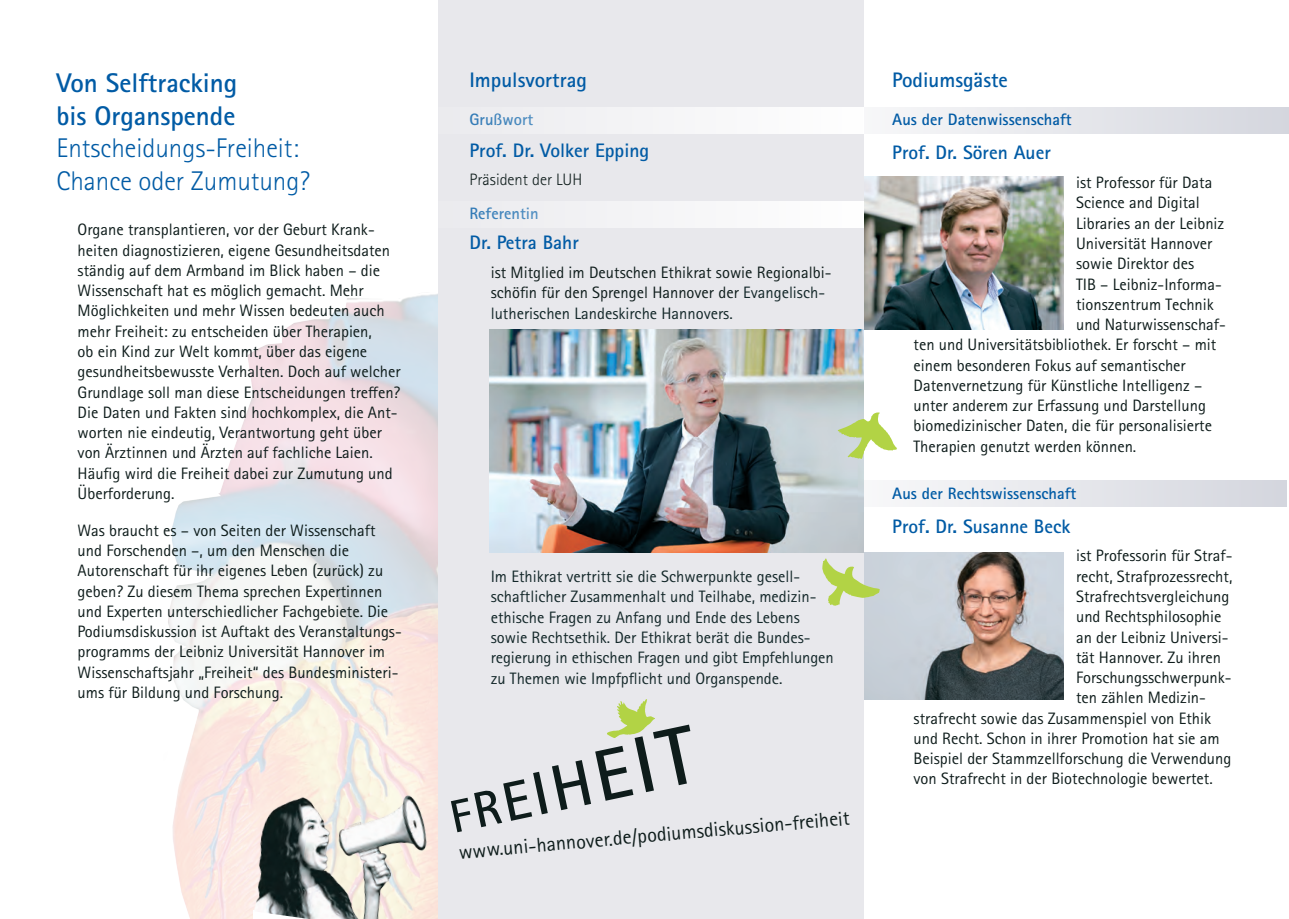
<style>
.page{position:relative;width:1289px;height:919px;background:#fff}
.page>*{position:absolute;margin:0;border:0;box-sizing:border-box;transform-origin:0 0}
.t1{font:700 45.9px "Rotis Sans Serif Std";color:#0e1c1b}
.t2{font:300 27px/32.4px "Rotis Sans Serif Std";color:#015ba5}
.t3{font:700 27px/32.4px "Rotis Sans Serif Std";color:#015ba5}
.t4{font:700 21px "Rotis Sans Serif Std";color:#015ba5}
.t5{font:20.25px "Rotis Sans Serif Std";color:#0e1c1b}
.t6{font:700 19.5px "Rotis Sans Serif Std";color:#015ba5}
.t7{font:16.5px/20.2px "Rotis Sans Serif Std";color:#0e1c1b}
.t8{font:16.5px/20.2px "Rotis Sans Serif Std";color:#132729}
.t9{font:700 16.5px "Rotis Sans Serif Std";color:#015ba5}
.t10{font:300 16.5px "Rotis Sans Serif Std";color:#0e1c1b}
.s1{color:#132729}
.s2{font-size:50.4px}
.s3{font-size:55.2px}
.s4{font-size:61.2px}
.s5{font-size:64.8px}
.s6{font-size:72.75px}
.s7{font-size:80.25px}
.s8{font-size:82.8px}
</style>
<div class="page">
<img style="left:863px;top:552px;width:200px;height:148px">
<img style="left:863px;top:177px;width:200px;height:152px">
<svg style="left:863px;top:479px;width:423px;height:27px"></svg>
<svg style="left:893px;top:107px;width:395px;height:26px;fill:#e4e6ea"></svg>
<img style="left:168px;top:294px;width:270px;height:624px">
<div style="left:438px;top:0;width:425px;height:918px;background:#e8e8ec"></div>
<div style="left:378px;top:201px;width:486px;height:27px;background:#f6f6f7"></div>
<div style="left:378px;top:107px;width:486px;height:26px;background:#f6f6f7"></div>
<img style="left:489px;top:329px;width:374px;height:223px">
<img style="left:250px;top:769px;width:188px;height:149px">
<svg style="left:822px;top:558px;width:57px;height:47px"></svg>
<svg style="left:837px;top:412px;width:60px;height:47px"></svg>
<svg style="left:607px;top:699px;width:48px;height:39px"></svg>
<h2 class="t3" style="left:56px;top:67px;width:183px">Von Selftracking bis Organspende</h2>
<h2 class="t2" style="left:56px;top:132px;width:255px">Entscheidungs-Freiheit:<br>Chance oder Zumutung?</h2>
<p class="t7" style="left:78px;top:220px;width:324px">Organe transplantieren, vor der Geburt Krank&shy;heiten diagnostizieren, eigene Gesundheitsdaten ständig auf dem Armband im Blick haben – die Wissenschaft hat es möglich gemacht. Mehr Möglichkeiten und mehr Wissen bedeuten auch mehr Freiheit: zu entscheiden über Therapien,<br>ob ein Kind zur Welt kommt, über das eigene gesundheitsbewusste Verhalten. Doch auf welcher Grundlage soll man diese Entscheidungen treffen?<br>Die Daten und Fakten sind hochkomplex, die Ant&shy;worten nie eindeutig, Verantwortung geht über von Ärztinnen und Ärzten auf fachliche Laien.<br>Häufig wird die Freiheit dabei zur Zumutung und Überforderung.</p>
<p class="t7" style="left:78px;top:520px;width:326px">Was braucht es – von Seiten der Wissenschaft und Forschenden –, um den Menschen die Autorenschaft für ihr eigenes Leben (zurück) zu geben? Zu diesem Thema sprechen Expertinnen und Experten unterschiedlicher Fachgebiete. Die Podiumsdiskussion ist Auftakt des Veranstaltungs&shy;programms der Leibniz Universität Hannover im Wissenschaftsjahr „Freiheit“ des Bundesministeri&shy;ums für Bildung und Forschung.</p>
<p class="t4" style="left:469px;top:67px;width:119px">Impulsvortrag</p>
<p class="t9" style="left:469px;top:109px;width:65px">Grußwort</p>
<p class="t6" style="left:469px;top:138px;width:181px">Prof. Dr. Volker Epping</p>
<p class="t10" style="left:469px;top:170px;width:114px">Präsident der LUH</p>
<p class="t9" style="left:469px;top:203px;width:71px">Referentin</p>
<p class="t6" style="left:469px;top:230px;width:111px">Dr. Petra Bahr</p>
<p class="t7" style="left:490px;top:262px;width:342px">ist Mitglied im Deutschen Ethikrat sowie Regionalbi&shy;schöfin für den Sprengel Hannover der <span class="s1">Evangelisch&shy;lutherischen Landeskirche Hannovers.</span></p>
<p class="t8" style="left:490px;top:566px;width:344px">Im Ethikrat vertritt sie die Schwerpunkte gesell&shy;schaftlicher Zusammenhalt und Teilhabe, medizin&shy;ethische Fragen zu Anfang und Ende des Lebens sowie Rechtsethik. Der Ethikrat berät die Bundes&shy;regierung in ethischen Fragen und gibt Empfehlungen zu Themen wie Impfpflicht und Organspende.</p>
<h1 class="t1" style="left:444px;top:789px;width:254px;rotate:-12deg">F<span class="s2">R</span><span class="s3">E</span><span class="s4">I</span><span class="s5">H</span><span class="s6">E</span><span class="s7">I</span><span class="s8">T</span></h1>
<p class="t5" style="left:458px;top:840px;width:394px;rotate:-5deg">www.uni-hannover.de/podiumsdiskussion-freiheit</p>
<p class="t4" style="left:892px;top:67px;width:117px">Podiumsgäste</p>
<p class="t9" style="left:892px;top:109px;width:181px">Aus der Datenwissenschaft</p>
<p class="t6" style="left:892px;top:140px;width:160px">Prof. Dr. Sören Auer</p>
<p class="t7" style="left:1076px;top:172px;width:138px">ist Professor für Data</p>
<p class="t7" style="left:1076px;top:193px;width:125px">Science and Digital</p>
<p class="t7" style="left:1076px;top:213px;width:150px">Libraries an der Leibniz</p>
<p class="t7" style="left:1076px;top:233px;width:138px">Universität Hannover</p>
<p class="t7" style="left:1076px;top:254px;width:120px">sowie Direktor des</p>
<p class="t7" style="left:1076px;top:274px;width:147px">TIB – Leibniz-Informa-</p>
<p class="t7" style="left:1076px;top:294px;width:139px">tionszentrum Technik</p>
<p class="t7" style="left:1076px;top:314px;width:151px">und Naturwissenschaf-</p>
<p class="t7" style="left:913px;top:335px;width:304px">ten und Universitätsbibliothek. Er forscht – mit</p>
<p class="t7" style="left:913px;top:355px;width:274px">einem besonderen Fokus auf semantischer</p>
<p class="t7" style="left:913px;top:375px;width:290px">Datenvernetzung für Künstliche Intelligenz –</p>
<p class="t7" style="left:913px;top:395px;width:294px">unter anderem zur Erfassung und Darstellung</p>
<p class="t7" style="left:913px;top:416px;width:300px">biomedizinischer Daten, die für personalisierte</p>
<p class="t7" style="left:913px;top:436px;width:224px">Therapien genutzt werden können.</p>
<p class="t9" style="left:892px;top:482px;width:185px">Aus der Rechtswissenschaft</p>
<p class="t6" style="left:892px;top:513px;width:180px">Prof. Dr. Susanne Beck</p>
<p class="t7" style="left:1076px;top:546px;width:158px">ist Professorin für Straf-</p>
<p class="t7" style="left:1076px;top:566px;width:158px">recht, Strafprozessrecht,</p>
<p class="t7" style="left:1076px;top:586px;width:155px">Strafrechtsvergleichung</p>
<p class="t7" style="left:1076px;top:606px;width:147px">und Rechtsphilosophie</p>
<p class="t7" style="left:1076px;top:627px;width:154px">an der Leibniz Universi-</p>
<p class="t7" style="left:1076px;top:647px;width:146px">tät Hannover. Zu ihren</p>
<p class="t7" style="left:1076px;top:667px;width:157px">Forschungsschwerpunk-</p>
<p class="t7" style="left:1076px;top:687px;width:131px">ten zählen Medizin-</p>
<p class="t7" style="left:913px;top:708px;width:299px">strafrecht sowie das Zusammenspiel von Ethik</p>
<p class="t7" style="left:913px;top:728px;width:308px">und Recht. Schon in ihrer Promotion hat sie am</p>
<p class="t7" style="left:913px;top:748px;width:319px">Beispiel der Stammzellforschung die Verwendung</p>
<p class="t7" style="left:913px;top:768px;width:301px">von Strafrecht in der Biotechnologie bewertet.</p>
</div>
